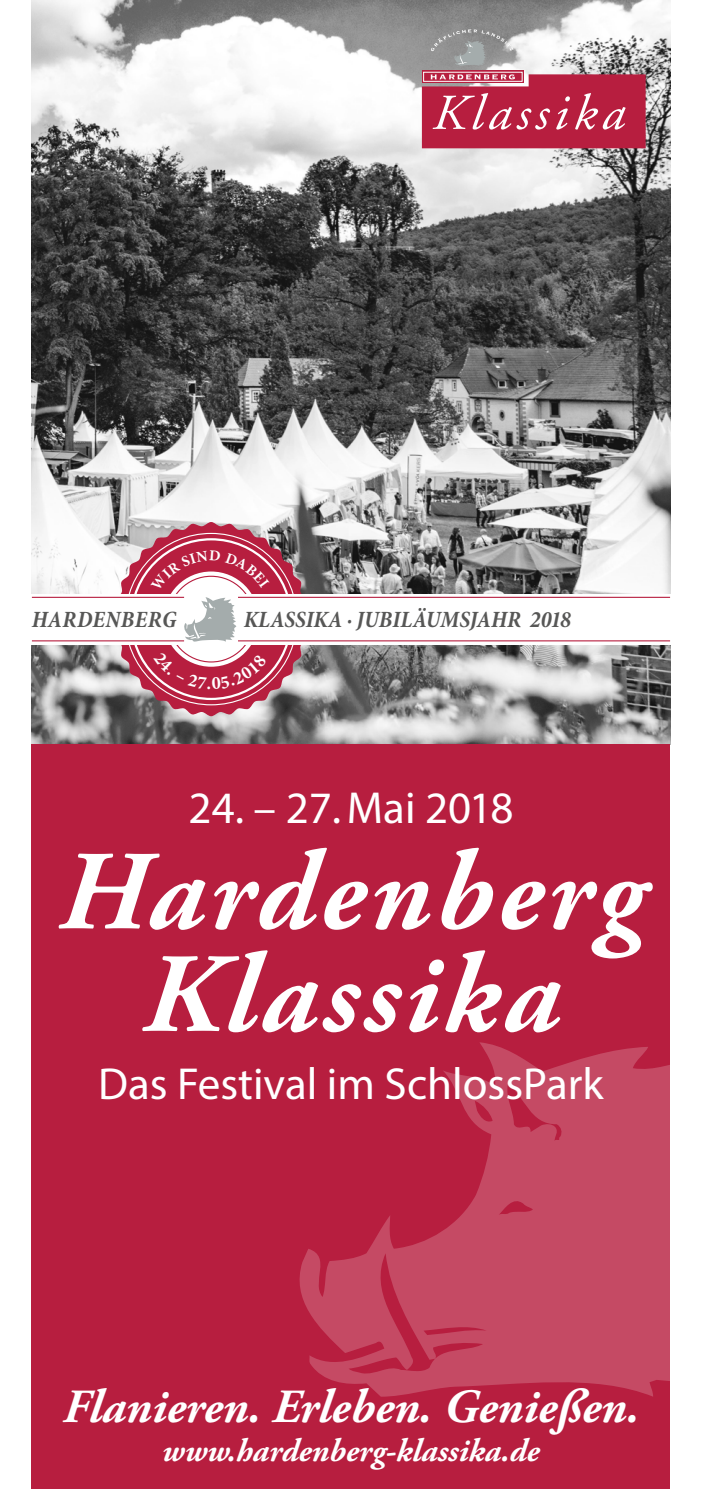
<style>
.page{position:relative;width:702px;height:1489px;background:#fff}
.page>*{position:absolute;margin:0;border:0;box-sizing:border-box;transform-origin:0 0}
.t1{font:italic 700 112.5px/102.5px "Adobe Garamond Pro";letter-spacing:.04em;color:#fff;text-align:center}
.t2{font:italic 700 47.5px "Adobe Garamond Pro";color:#fff}
.t3{font:45px "Myriad Pro";color:#fff}
.t4{font:italic 700 32.5px "Adobe Garamond Pro";color:#fff}
.t5{font:italic 700 condensed 23.5px "Minion Pro";color:#575756}
.t6{font:italic 700 condensed 23.5px "Minion Pro";letter-spacing:.02em;color:#575756}
</style>
<div class="page">
<img style="left:32px;top:0;width:638px;height:744px">
<div style="left:32px;top:744px;width:638px;height:744px;background:#b71e3f"></div>
<svg style="left:299px;top:1042px;width:371px;height:354px;fill:#c54a64"></svg>
<div style="left:27px;top:593px;width:157px;height:51px;background:#fff"></div>
<hr style="left:32px;top:640px;width:152px;height:1px;background:#b71e3f">
<hr style="left:32px;top:596px;width:152px;height:2px;background:#b71e3f">
<div style="left:238px;top:593px;width:435px;height:51px;background:#fff"></div>
<hr style="left:238px;top:640px;width:432px;height:1px;background:#b71e3f">
<hr style="left:238px;top:596px;width:432px;height:2px;background:#b71e3f">
<svg style="left:422px;top:71px;width:101px;height:12px"></svg>
<svg style="left:422px;top:74px;width:223px;height:74px"></svg>
<svg style="left:431px;top:29px;width:82px;height:37px"></svg>
<svg style="left:114px;top:522px;width:194px;height:194px"></svg>
<p class="t6" style="left:32px;top:603px;width:146px">HARDENBERG</p>
<p class="t5" style="left:244px;top:603px;width:329px">KLASSIKA · JUBILÄUMSJAHR 2018</p>
<p class="t3" style="left:188px;top:780px;width:326px">24. – 27.Mai 2018</p>
<h1 class="t1" style="left:58px;top:843px;width:587px">Hardenberg<br>Klassika</h1>
<p class="t3" style="left:98px;top:1056px;width:507px">Das Festival im SchlossPark</p>
<p class="t2" style="left:63px;top:1379px;width:577px">Flanieren. Erleben. Genießen.</p>
<p class="t4" style="left:162px;top:1431px;width:379px">www.hardenberg-klassika.de</p>
</div>
